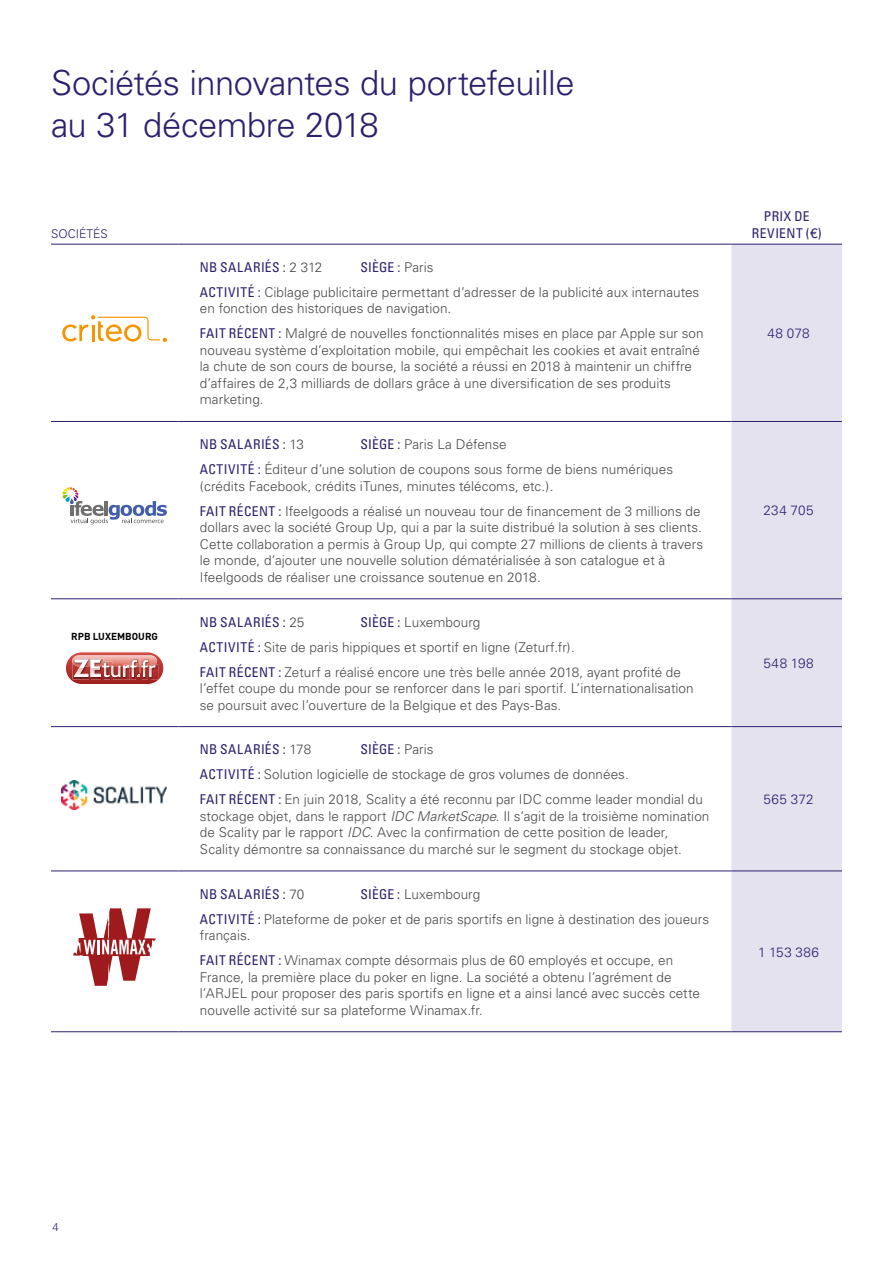
<style>
.page{position:relative;width:893px;height:1263px;background:#fff}
.page>*{position:absolute;margin:0;border:0;box-sizing:border-box;transform-origin:0 0}
.t1{font:300 34.5px/41.4px "Univers";letter-spacing:-.015em;color:#2e1f6e}
.t2{font:300 13.5px/16.5px "Univers";letter-spacing:.005em;color:#4a4a49}
.t3{font:condensed 13.5px/16.5px "Univers";letter-spacing:.035em;color:#2e1f6e;text-align:center}
.t4{font:300 13.5px "Univers";letter-spacing:.03em;color:#2e1f6e}
.t5{font:300 12px "Univers";color:#2e1f6e}
.t6{font:300 11.25px "Univers";color:#2e1f6e}
.t7{font:700 10.05px "DIN Pro";color:#010202}
.s1{font-weight:400;font-stretch:condensed;color:#2e1f6e}
.s2{font-weight:300;font-stretch:normal;color:#4a4a49}
.s3{font-style:italic}
.s4{font-family:"Helvetica Neue";font-stretch:normal}
</style>
<div class="page">
<div style="left:731px;top:245px;width:111px;height:786px;background:#e5e2f0"></div>
<hr style="left:731px;top:244px;width:111px;height:1px;background:#2e1f6e">
<hr style="left:731px;top:421px;width:111px;height:1px;background:#2e1f6e">
<hr style="left:731px;top:598px;width:111px;height:1px;background:#2e1f6e">
<hr style="left:731px;top:726px;width:111px;height:1px;background:#2e1f6e">
<hr style="left:731px;top:870px;width:111px;height:1px;background:#2e1f6e">
<hr style="left:731px;top:1031px;width:111px;height:1px;background:#2e1f6e">
<hr style="left:51px;top:244px;width:128px;height:1px;background:#2e1f6e">
<hr style="left:179px;top:244px;width:552px;height:1px;background:#2e1f6e">
<hr style="left:51px;top:421px;width:128px;height:1px;background:#2e1f6e">
<hr style="left:179px;top:421px;width:552px;height:1px;background:#2e1f6e">
<hr style="left:51px;top:598px;width:128px;height:1px;background:#2e1f6e">
<hr style="left:179px;top:598px;width:552px;height:1px;background:#2e1f6e">
<hr style="left:51px;top:726px;width:128px;height:1px;background:#2e1f6e">
<hr style="left:179px;top:726px;width:552px;height:1px;background:#2e1f6e">
<hr style="left:51px;top:870px;width:128px;height:1px;background:#2e1f6e">
<hr style="left:179px;top:870px;width:552px;height:1px;background:#2e1f6e">
<hr style="left:51px;top:1031px;width:128px;height:1px;background:#2e1f6e">
<hr style="left:179px;top:1031px;width:552px;height:1px;background:#2e1f6e">
<svg style="left:62px;top:315px;width:105px;height:27px"></svg>
<svg style="left:62px;top:487px;width:105px;height:37px"></svg>
<svg style="left:65px;top:652px;width:99px;height:33px"></svg>
<img style="left:62px;top:781px;width:104px;height:28px">
<svg style="left:73px;top:908px;width:83px;height:78px"></svg>
<h1 class="t1" style="left:51px;top:62px;width:525px">Sociétés innovantes du portefeuille au 31 décembre 2018</h1>
<p class="t5" style="left:51px;top:226px;width:58px">SOCIÉTÉS</p>
<p class="t7" style="left:71px;top:628px;width:88px">RPB LUXEMBOURG</p>
<p class="t2" style="left:200px;top:255px;width:501px;line-height:25px;text-indent:161px"><span class="s1">SIÈGE :</span> Paris<br><span class="s1">ACTIVITÉ :</span> Ciblage publicitaire permettant d’adresser de la publicité aux internautes</p>
<p class="t2" style="left:200px;top:296px;width:505px;line-height:25px">en fonction des historiques de navigation.<br><span class="s1">FAIT RÉCENT :</span> Malgré de nouvelles fonctionnalités mises en place par Apple sur son</p>
<p class="t2" style="left:200px;top:342px;width:501px">nouveau système d’exploitation mobile, qui empêchait les cookies et avait entraîné la chute de son cours de bourse, la société a réussi en 2018 à maintenir un chiffre d’affaires de 2,3 milliards de dollars grâce à une diversification de ses produits marketing.</p>
<p class="t3" style="left:200px;top:259px;width:124px">NB SALARIÉS : <span class="s2">2 312</span></p>
<p class="t2" style="left:200px;top:432px;width:475px;line-height:25px;text-align:center"><span class="s1">SIÈGE :</span> Paris La Défense<br><span class="s1">ACTIVITÉ :</span> Éditeur d’une solution de coupons sous forme de biens numériques</p>
<p class="t2" style="left:200px;top:473px;width:502px;line-height:25px">(crédits Facebook, crédits iTunes, minutes télécoms, etc.).<br><span class="s1">FAIT RÉCENT :</span> Ifeelgoods a réalisé un nouveau tour de financement de 3 millions de</p>
<p class="t2" style="left:200px;top:519px;width:505px">dollars avec la société Group Up, qui a par la suite distribué la solution à ses clients.<br>Cette collaboration a permis à Group Up, qui compte 27 millions de clients à travers le monde, d’ajouter une nouvelle solution dématérialisée à son catalogue et à Ifeelgoods de réaliser une croissance soutenue en 2018.</p>
<p class="t3" style="left:200px;top:436px;width:106px">NB SALARIÉS : <span class="s2">13</span></p>
<p class="t2" style="left:200px;top:609px;width:483px;line-height:25px;text-indent:161px"><span class="s1">SIÈGE :</span> Luxembourg<br><span class="s1">ACTIVITÉ :</span> Site de paris hippiques et sportif en ligne (Zeturf.fr).<br><span class="s1">FAIT RÉCENT :</span> Zeturf a réalisé encore une très belle année 2018, ayant profité de</p>
<p class="t2" style="left:200px;top:680px;width:495px">l’effet coupe du monde pour se renforcer dans le pari sportif. L’internationalisation se poursuit avec l’ouverture de la Belgique et des Pays-Bas.</p>
<p class="t3" style="left:200px;top:613px;width:106px">NB SALARIÉS : <span class="s2">25</span></p>
<p class="t2" style="left:200px;top:737px;width:504px;line-height:25px;text-indent:161px"><span class="s1">SIÈGE :</span> Paris<br><span class="s1">ACTIVITÉ :</span> Solution logicielle de stockage de gros volumes de données.<br><span class="s1">FAIT RÉCENT :</span> En juin 2018, Scality a été reconnu par IDC comme leader mondial du</p>
<p class="t2" style="left:200px;top:808px;width:511px">stockage objet, dans le rapport <span class="s3">IDC MarketScape</span>. Il s’agit de la troisième nomination de Scality par le rapport <span class="s3">IDC</span>. Avec la confirmation de cette position de leader,<br>Scality démontre sa connaissance du marché sur le segment du stockage objet.</p>
<p class="t3" style="left:200px;top:741px;width:113px">NB SALARIÉS : <span class="s2">178</span></p>
<p class="t2" style="left:200px;top:881px;width:511px;line-height:25px;text-indent:161px"><span class="s1">SIÈGE :</span> Luxembourg<br><span class="s1">ACTIVITÉ :</span> Plateforme de poker et de paris sportifs en ligne à destination des joueurs</p>
<p class="t2" style="left:200px;top:923px;width:475px;line-height:25px">français.<br><span class="s1">FAIT RÉCENT :</span> Winamax compte désormais plus de 60 employés et occupe, en</p>
<p class="t2" style="left:200px;top:969px;width:502px">France, la première place du poker en ligne. La société a obtenu l’agrément de l’ARJEL pour proposer des paris sportifs en ligne et a ainsi lancé avec succès cette nouvelle activité sur sa plateforme Winamax.fr.</p>
<p class="t3" style="left:200px;top:885px;width:106px">NB SALARIÉS : <span class="s2">70</span></p>
<p class="t3" style="left:752px;top:208px;width:71px">PRIX DE<br>REVIENT (<span class="s4">€</span>)</p>
<p class="t4" style="left:767px;top:325px;width:44px">48 078</p>
<p class="t4" style="left:763px;top:502px;width:52px">234 705</p>
<p class="t4" style="left:763px;top:655px;width:52px">548 198</p>
<p class="t4" style="left:764px;top:791px;width:51px">565 372</p>
<p class="t4" style="left:758px;top:944px;width:63px">1 153 386</p>
<p class="t6" style="left:53px;top:1220px;width:8px">4</p>
</div>
